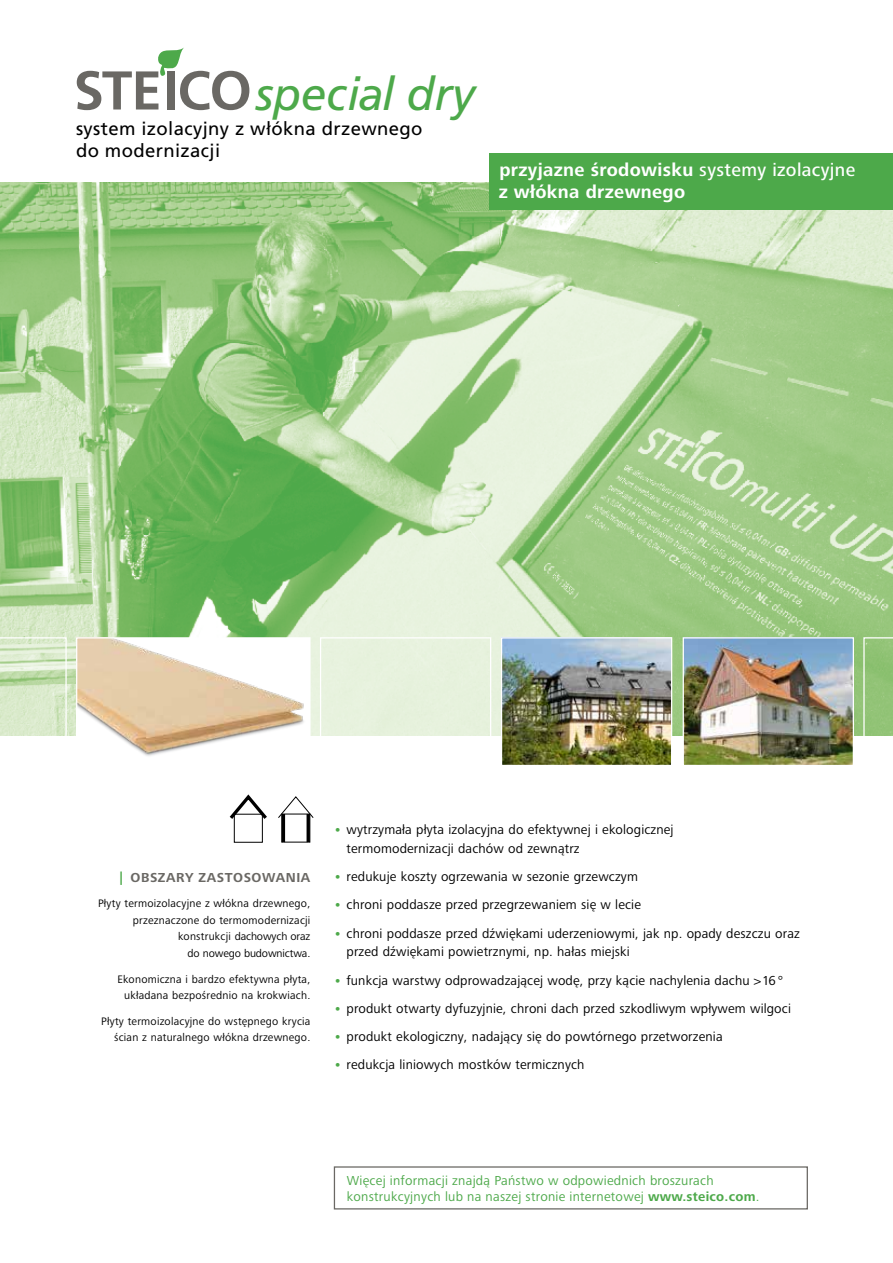
<style>
.page{position:relative;width:893px;height:1263px;background:#fff}
.page>*{position:absolute;margin:0;border:0;box-sizing:border-box;transform-origin:0 0}
.t1{font:italic 46.2px "Frutiger";letter-spacing:-.01em;color:#4da94a}
.t2{font:700 18.75px "Frutiger Next LTW1 G";letter-spacing:.02em;color:#fff}
.t3{font:18.6px/22.2px "Frutiger CE";letter-spacing:.02em;color:#000}
.t4{font:13.5px/18.8px "Frutiger Next LTW1 G";letter-spacing:.01em;color:#000}
.t5{font:13.5px "Frutiger Next LTW1 G";letter-spacing:.02em;color:#4da94a}
.t6{font:700 13.5px "Frutiger Next LTW1 G";letter-spacing:.04em;color:#6a6864}
._2_0_Copy_Marginalie{font:11.25px/16.5px "Frutiger Next LTW1 G";letter-spacing:.02em;color:#000;text-align:right}
.s1{font-weight:500}
.s2{color:#4da94a}
.s3{font-weight:700;color:#4da94a}
.s4{font-weight:700}
</style>
<div class="page">
<img style="left:0;top:183px;width:893px;height:553px">
<svg style="left:77px;top:47px;width:172px;height:63px"></svg>
<img style="left:78px;top:639px;width:231px;height:117px">
<div style="left:76px;top:637px;width:235px;height:129px;border:1px solid #fff"></div>
<div style="left:320px;top:637px;width:171px;height:129px;border:1px solid #fff"></div>
<svg style="left:0;top:637px;width:67px;height:99px;background:#d6e8c7"></svg>
<svg style="left:863px;top:637px;width:30px;height:99px;background:#96c67c"></svg>
<img style="left:685px;top:639px;width:167px;height:125px">
<div style="left:683px;top:637px;width:171px;height:129px;border:1px solid #fff"></div>
<img style="left:503px;top:639px;width:167px;height:125px">
<div style="left:501px;top:637px;width:171px;height:129px;border:1px solid #fff"></div>
<div style="left:281px;top:814px;width:29px;height:28px;border:1px solid #000"></div>
<svg style="left:278px;top:796px;width:36px;height:23px"></svg>
<hr style="left:282px;top:814px;width:3px;height:28px;background:#000">
<hr style="left:307px;top:814px;width:3px;height:28px;background:#000">
<div style="left:234px;top:814px;width:29px;height:29px;border:1px solid #000"></div>
<svg style="left:229px;top:794px;width:38px;height:28px"></svg>
<div style="left:334px;top:1166px;width:474px;height:43px;border:1px solid #6a6864"></div>
<div style="left:489px;top:153px;width:404px;height:57px;background:#4da94a"></div>
<p class="t1" style="left:256px;top:67px;width:221px">special dry</p>
<p class="t3" style="left:76px;top:117px;width:348px">system izolacyjny z włókna drzewnego do modernizacji</p>
<p class="t2" style="left:499px;top:159px;width:357px">przyjazne środowisku <span class="s1">systemy izolacyjne</span></p>
<p class="t2" style="left:499px;top:181px;width:188px">z włókna drzewnego</p>
<p class="t6" style="left:120px;top:869px;width:192px"><span class="s2">|</span> OBSZARY ZASTOSOWANIA</p>
<p class="_2_0_Copy_Marginalie" style="left:98px;top:895px;width:214px">Płyty termoizolacyjne z włókna drzewnego, przeznaczone do termomodernizacji konstrukcji dachowych oraz<br>do nowego budownictwa.</p>
<p class="_2_0_Copy_Marginalie" style="left:117px;top:971px;width:195px">Ekonomiczna i bardzo efektywna płyta, układana bezpośrednio na krokwiach.</p>
<p class="_2_0_Copy_Marginalie" style="left:101px;top:1013px;width:211px">Płyty termoizolacyjne do wstępnego krycia ścian z naturalnego włókna drzewnego.</p>
<p class="t4" style="left:347px;top:821px;width:328px;text-indent:-13px"><span class="s3">•</span> wytrzymała płyta izolacyjna do efektywnej i ekologicznej termomodernizacji dachów od zewnątrz</p>
<p class="t4" style="left:334px;top:868px;width:306px"><span class="s3">•</span> redukuje koszty ogrzewania w sezonie grzewczym</p>
<p class="t4" style="left:334px;top:896px;width:309px"><span class="s3">•</span> chroni poddasze przed przegrzewaniem się w lecie</p>
<p class="t4" style="left:347px;top:924px;width:455px;text-indent:-13px"><span class="s3">•</span> chroni poddasze przed dźwiękami uderzeniowymi, jak np. opady deszczu oraz przed dźwiękami powietrznymi, np. hałas miejski</p>
<p class="t4" style="left:334px;top:971px;width:451px"><span class="s3">•</span> funkcja warstwy odprowadzającej wodę, przy kącie nachylenia dachu &gt; 16 °</p>
<p class="t4" style="left:334px;top:999px;width:459px"><span class="s3">•</span> produkt otwarty dyfuzyjnie, chroni dach przed szkodliwym wpływem wilgoci</p>
<p class="t4" style="left:334px;top:1027px;width:390px"><span class="s3">•</span> produkt ekologiczny, nadający się do powtórnego przetworzenia</p>
<p class="t4" style="left:334px;top:1055px;width:252px"><span class="s3">•</span> redukcja liniowych mostków termicznych</p>
<p class="t5" style="left:347px;top:1173px;width:368px">Więcej informacji znajdą Państwo w odpowiednich broszurach</p>
<p class="t5" style="left:347px;top:1189px;width:414px">konstrukcyjnych lub na naszej stronie internetowej <span class="s4">www.steico.com</span>.</p>
</div>
